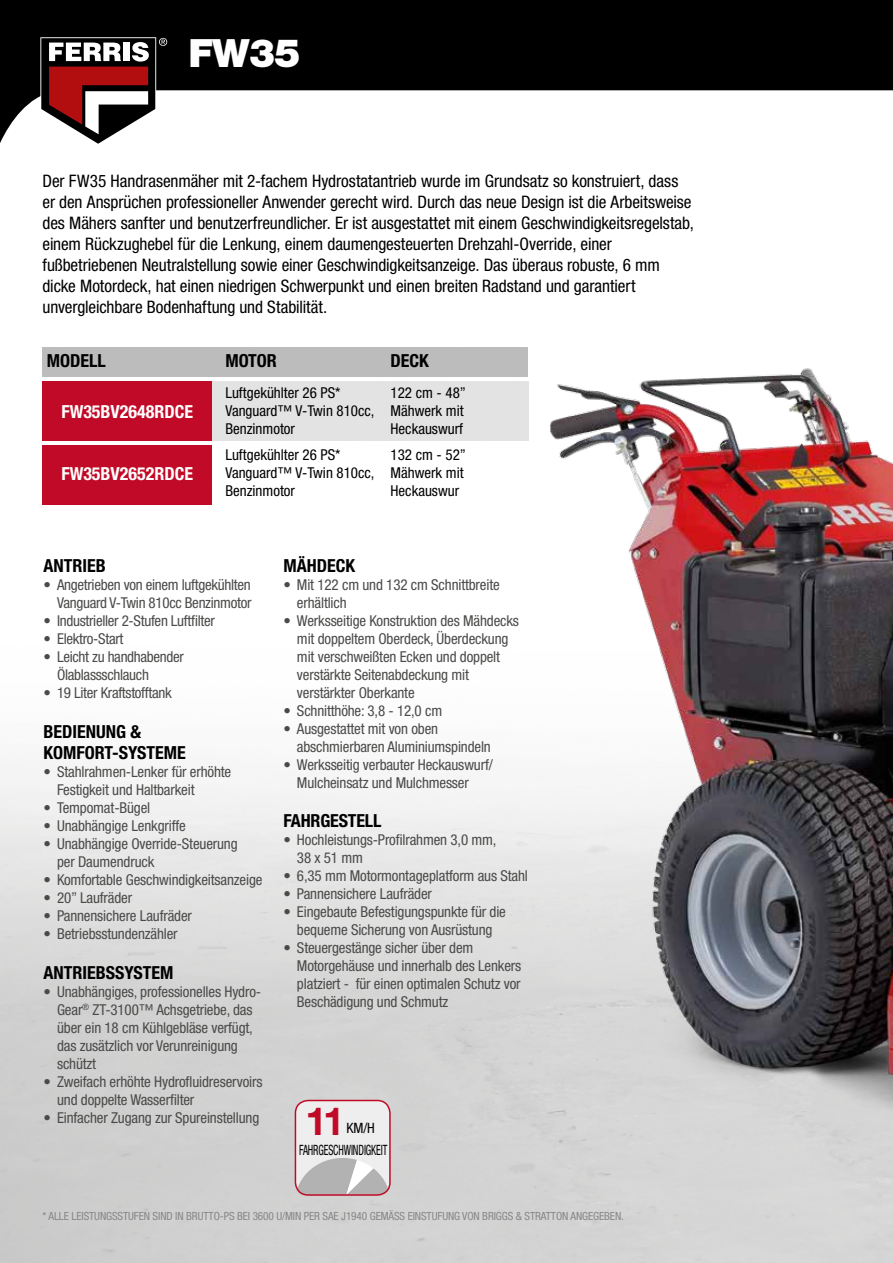
<style>
.page{position:relative;width:893px;height:1263px;background:#fff}
.page>*{position:absolute;margin:0;border:0;box-sizing:border-box;transform-origin:0 0}
.t1{font:900 39px "Helvetica Neue LT Std";color:#fff}
.t2{font:700 38.85px "Helvetica Neue LT Std";color:#c10a27}
.t3{font:700 condensed 18px/21.6px "Helvetica Neue LT Std";color:#000}
.t4{font:700 condensed 18px "Helvetica Neue LT Std";color:#fff}
.t5{font:condensed 17.25px/21px "Helvetica Neue LT Std";letter-spacing:-.01em;color:#000}
.t6{font:condensed 15px/18px "Helvetica Neue LT Std";letter-spacing:-.01em;color:#4a4a49}
.t7{font:condensed 15px/18px "Helvetica Neue LT Std";color:#000}
.t8{font:condensed 14.25px/21.3px "Helvetica Neue LT Std";letter-spacing:-.01em;color:#000}
.t9{font:condensed 11.25px "Helvetica Neue LT Std";letter-spacing:-.01em;color:#878787}
</style>
<div class="page">
<img style="left:0;top:347px;width:893px;height:916px">
<img style="left:350px;top:347px;width:543px;height:849px">
<svg style="left:43px;top:347px;width:485px;height:157px"></svg>
<svg style="left:0;top:0;width:893px;height:143px;fill:#000"></svg>
<div style="left:295px;top:1100px;width:95px;height:95px;background:#eee;border-radius:13px"></div>
<svg style="left:295px;top:1158px;width:95px;height:37px"></svg>
<div style="left:295px;top:1100px;width:96px;height:96px;border:2px solid #c10a27;border-radius:13px"></div>
<svg style="left:40px;top:37px;width:127px;height:107px"></svg>
<h1 class="t1" style="left:189px;top:30px;width:113px">FW35</h1>
<p class="t5" style="left:43px;top:170px;width:653px">Der FW35 Handrasenmäher mit 2-fachem Hydrostatantrieb wurde im Grundsatz so konstruiert, dass er den Ansprüchen professioneller Anwender gerecht wird. Durch das neue Design ist die Arbeitsweise des Mähers sanfter und benutzerfreundlicher. Er ist ausgestattet mit einem Geschwindigkeitsregelstab, einem Rückzughebel für die Lenkung, einem daumengesteuerten Drehzahl-Override, einer fußbetriebenen Neutralstellung sowie einer Geschwindigkeitsanzeige. Das überaus robuste, 6 mm dicke Motordeck, hat einen niedrigen Schwerpunkt und einen breiten Radstand und garantiert unvergleichbare Bodenhaftung und Stabilität.</p>
<p class="t3" style="left:47px;top:350px;width:60px">MODELL</p>
<p class="t3" style="left:225px;top:350px;width:53px">MOTOR</p>
<p class="t3" style="left:391px;top:350px;width:40px">DECK</p>
<p class="t4" style="left:61px;top:400px;width:133px">FW35BV2648RDCE</p>
<p class="t4" style="left:61px;top:463px;width:133px">FW35BV2652RDCE</p>
<p class="t7" style="left:225px;top:383px;width:151px">Luftgekühlter 26 PS*<br>Vanguard™ V-Twin 810cc,<br>Benzinmotor</p>
<p class="t7" style="left:391px;top:383px;width:77px">122 cm - 48”<br>Mähwerk mit<br>Heckauswurf</p>
<p class="t7" style="left:225px;top:445px;width:151px">Luftgekühlter 26 PS*<br>Vanguard™ V-Twin 810cc,<br>Benzinmotor</p>
<p class="t7" style="left:391px;top:445px;width:77px">132 cm - 52”<br>Mähwerk mit<br>Heckauswur</p>
<p class="t3" style="left:44px;top:554px;width:64px">ANTRIEB</p>
<p class="t6" style="left:44px;top:576px;width:209px;text-align:right">• Angetrieben von einem luftgekühlten<br>Vanguard V-Twin 810cc Benzinmotor</p>
<p class="t6" style="left:44px;top:612px;width:173px">• Industrieller 2-Stufen Luftfilter</p>
<p class="t6" style="left:44px;top:630px;width:81px">• Elektro-Start</p>
<p class="t6" style="left:57px;top:648px;width:128px;text-indent:-14px">• Leicht zu handhabender<br>Ölablassschlauch</p>
<p class="t6" style="left:44px;top:684px;width:130px">• 19 Liter Kraftstofftank</p>
<p class="t3" style="left:44px;top:720px;width:144px">BEDIENUNG &amp;<br>KOMFORT-SYSTEME</p>
<p class="t6" style="left:57px;top:763px;width:176px;text-indent:-14px">• Stahlrahmen-Lenker für erhöhte<br>Festigkeit und Haltbarkeit</p>
<p class="t6" style="left:44px;top:799px;width:108px">• Tempomat-Bügel</p>
<p class="t6" style="left:44px;top:817px;width:144px">• Unabhängige Lenkgriffe</p>
<p class="t6" style="left:57px;top:835px;width:182px;text-indent:-14px">• Unabhängige Override-Steuerung per Daumendruck</p>
<p class="t6" style="left:44px;top:871px;width:220px">• Komfortable Geschwindigkeitsanzeige</p>
<p class="t6" style="left:44px;top:889px;width:90px">• 20” Laufräder</p>
<p class="t6" style="left:44px;top:907px;width:150px">• Pannensichere Laufräder</p>
<p class="t6" style="left:44px;top:925px;width:136px">• Betriebsstundenzähler</p>
<p class="t3" style="left:44px;top:961px;width:131px">ANTRIEBSSYSTEM</p>
<p class="t6" style="left:57px;top:982px;width:206px;text-indent:-13px">• Unabhängiges, professionelles Hydro-<br>Gear<sup>®</sup> ZT-3100™ Achsgetriebe, das über ein 18 cm Kühlgebläse verfügt, das zusätzlich vor Verunreinigung schützt</p>
<p class="t6" style="left:57px;top:1072px;width:207px;text-indent:-14px">• Zweifach erhöhte Hydrofluidreservoirs und doppelte Wasserfilter</p>
<p class="t6" style="left:44px;top:1108px;width:217px">• Einfacher Zugang zur Spureinstellung</p>
<p class="t3" style="left:283px;top:554px;width:73px">MÄHDECK</p>
<p class="t6" style="left:297px;top:575px;width:204px;text-indent:-14px">• Mit 122 cm und 132 cm Schnittbreite erhältlich</p>
<p class="t6" style="left:297px;top:611px;width:224px;text-indent:-14px">• Werksseitige Konstruktion des Mähdecks mit doppeltem Oberdeck, Überdeckung mit verschweißten Ecken und doppelt verstärkte Seitenabdeckung mit verstärkter Oberkante</p>
<p class="t6" style="left:283px;top:701px;width:160px">• Schnitthöhe: 3,8 - 12,0 cm</p>
<p class="t6" style="left:297px;top:719px;width:195px;text-indent:-14px">• Ausgestattet mit von oben abschmierbaren Aluminiumspindeln</p>
<p class="t6" style="left:297px;top:755px;width:197px;text-indent:-14px">• Werksseitig verbauter Heckauswurf/<br>Mulcheinsatz und Mulchmesser</p>
<p class="t3" style="left:283px;top:810px;width:99px">FAHRGESTELL</p>
<p class="t6" style="left:297px;top:831px;width:201px;text-indent:-14px">• Hochleistungs-Profilrahmen 3,0 mm,<br>38 x 51 mm</p>
<p class="t6" style="left:283px;top:867px;width:246px">• 6,35 mm Motormontageplatform aus Stahl</p>
<p class="t6" style="left:283px;top:885px;width:150px">• Pannensichere Laufräder</p>
<p class="t6" style="left:283px;top:903px;width:224px;text-align:center">• Eingebaute Befestigungspunkte für die bequeme Sicherung von Ausrüstung</p>
<p class="t6" style="left:297px;top:939px;width:226px;text-indent:-14px">• Steuergestänge sicher über dem Motorgehäuse und innerhalb des Lenkers platziert - für einen optimalen Schutz vor Beschädigung und Schmutz</p>
<h2 class="t2" style="left:305px;top:1097px;width:41px">11</h2>
<p class="t8" style="left:299px;top:1117px;width:90px;text-indent:47px">KM/H<br>FAHRGESCHWINDIGKEIT</p>
<p class="t9" style="left:43px;top:1209px;width:583px">* ALLE LEISTUNGSSTUFEN SIND IN BRUTTO-PS BEI 3600 U/MIN PER SAE J1940 GEMÄSS EINSTUFUNG VON BRIGGS &amp; STRATTON ANGEGEBEN.</p>
</div>
